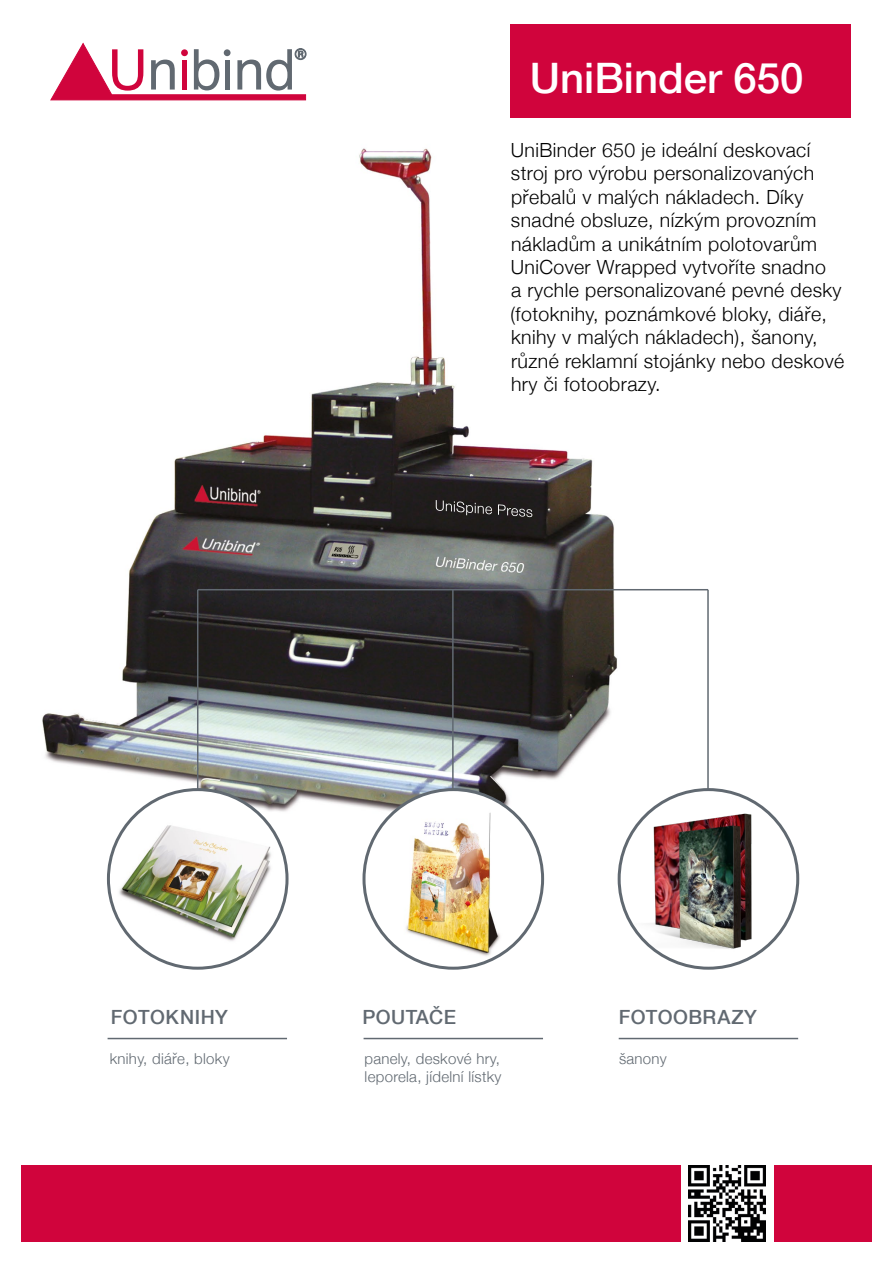
<style>
.page{position:relative;width:893px;height:1263px;background:#fff}
.page>*{position:absolute;margin:0;border:0;box-sizing:border-box;transform-origin:0 0}
.t1{font:500 42px "Helvetica Neue";color:#fff}
.t2{font:300 19.5px/23.4px "Helvetica Neue";letter-spacing:.02em;color:#000}
.t3{font:500 19.5px "Helvetica Neue";letter-spacing:.02em;color:#616971}
.t4{font:300 15px/18px "Helvetica Neue";letter-spacing:.02em;color:#616971}
</style>
<div class="page">
<img style="left:42px;top:148px;width:699px;height:690px">
<div style="left:21px;top:1165px;width:659px;height:77px;background:#d0043c"></div>
<svg style="left:51px;top:43px;width:255px;height:57px"></svg>
<div style="left:774px;top:1165px;width:98px;height:77px;background:#d0043c"></div>
<img style="left:689px;top:1165px;width:76px;height:77px">
<div style="left:510px;top:24px;width:340px;height:94px;background:#d0043c"></div>
<svg style="left:436px;top:500px;width:96px;height:20px;background:#393636"></svg>
<hr style="left:197px;top:590px;width:1px;height:199px;background:#616971">
<hr style="left:707px;top:590px;width:2px;height:199px;background:#616971">
<hr style="left:452px;top:590px;width:2px;height:199px;background:#616971">
<hr style="left:198px;top:589px;width:510px;height:1px;background:#616971">
<div style="left:108px;top:789px;width:179px;height:179px;background:#fff;border-radius:50%"></div>
<img style="left:115px;top:820px;width:165px;height:124px">
<div style="left:364px;top:789px;width:179px;height:179px;background:#fff;border-radius:50%"></div>
<img style="left:398px;top:802px;width:104px;height:156px">
<img style="left:619px;top:794px;width:179px;height:173px">
<hr style="left:108px;top:1038px;width:179px;height:1px;background:#616971">
<hr style="left:364px;top:1038px;width:179px;height:1px;background:#616971">
<hr style="left:619px;top:1038px;width:179px;height:1px;background:#616971">
<h1 class="t1" style="left:559px;top:45px;width:303px">CaseMaker 650</h1>
<h1 class="t1" style="left:530px;top:44px;width:275px">UniBinder 650</h1>
<p class="t2" style="left:511px;top:137px;width:335px">UniBinder 650 je ideální deskovací stroj pro výrobu personalizovaných přebalů v malých nákladech. Díky snadné obsluze, nízkým provozním nákladům a unikátním polotovarům UniCover Wrapped vytvoříte snadno<br>a rychle personalizované pevné desky (fotoknihy, poznámkové bloky, diáře, knihy v malých nákladech), šanony, různé reklamní stojánky nebo deskové hry či fotoobrazy.</p>
<p class="t3" style="left:111px;top:1002px;width:118px">FOTOKNIHY</p>
<p class="t3" style="left:362px;top:1002px;width:95px">POUTAČE</p>
<p class="t3" style="left:619px;top:1002px;width:140px">FOTOOBRAZY</p>
<p class="t4" style="left:110px;top:1048px;width:121px">knihy, diáře, bloky</p>
<p class="t4" style="left:364px;top:1048px;width:139px">panely, deskové hry, leporela, jídelní lístky</p>
<p class="t4" style="left:619px;top:1048px;width:49px">šanony</p>
</div>
